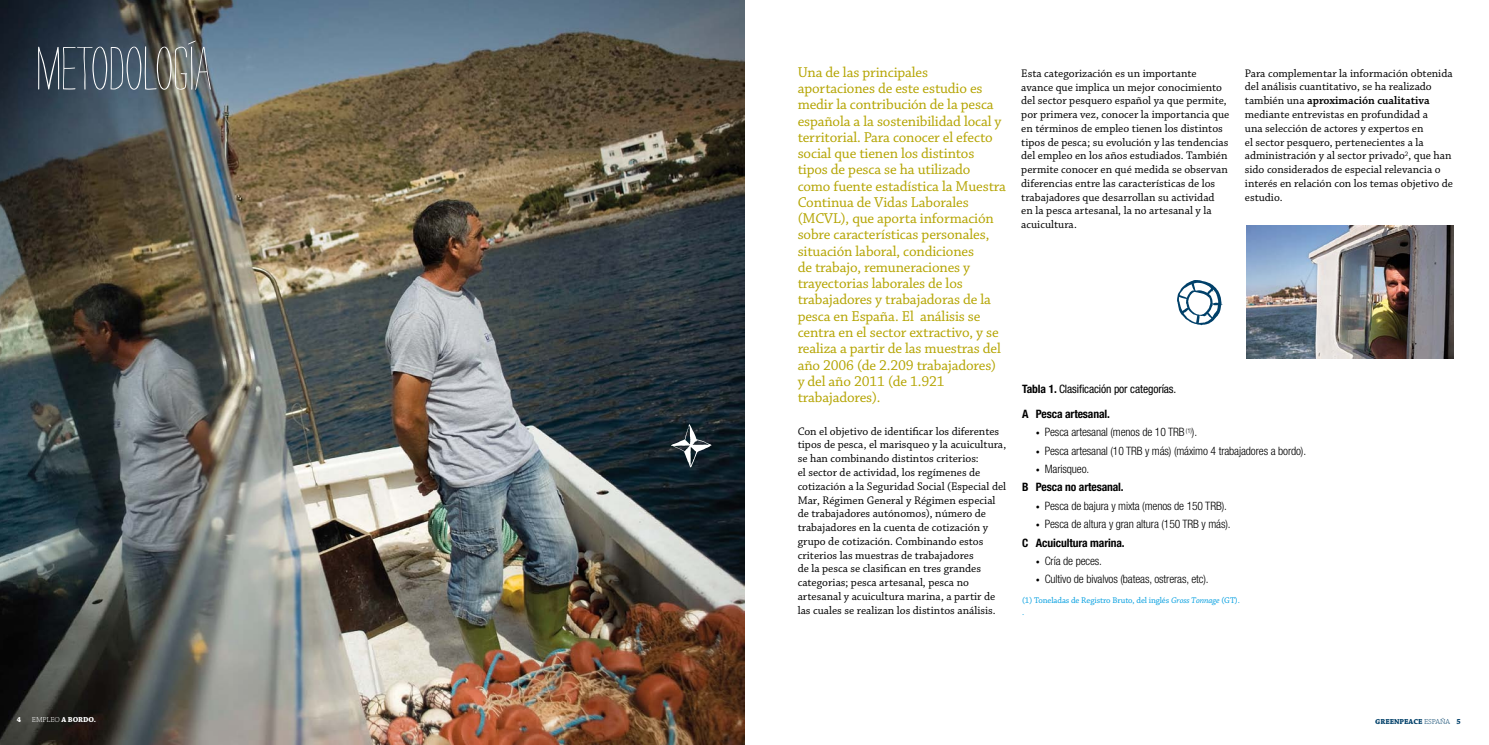
<style>
.page{position:relative;width:1489px;height:745px;background:#fff}
.page>*{position:absolute;margin:0;border:0;box-sizing:border-box;transform-origin:0 0}
.t1{font:67.5px "Strangelove Text";letter-spacing:.005em;color:#fff}
.t2{font:15px/16.2px "Chaparral Pro";letter-spacing:-.01em;color:#b4a400}
.t3{font:11.5px/13.8px "Chaparral Pro";color:#000}
.t4{font:300 condensed 11.5px/18.4px "Helvetica Neue LT Std";letter-spacing:-.01em;color:#000}
.t5{font:700 condensed 11.5px/18.4px "Helvetica Neue LT Std";letter-spacing:-.01em;color:#000}
.t6{font:condensed 11.5px "Helvetica Neue LT Std";letter-spacing:-.01em;color:#000}
.t7{font:8.75px/12.5px "Chaparral Pro";letter-spacing:-.01em;color:#009ee0}
.t8{font:700 7.62px "Chaparral Pro";letter-spacing:-.005em;color:#004069}
.t9{font:700 7.62px "Chaparral Pro";letter-spacing:-.005em;color:#fff}
.s1{font-weight:300}
.s2{font-weight:600}
.s3{font-weight:700}
.s4{font-family:"Chaparral Pro";font-weight:600;font-stretch:normal}
.s5{font-style:italic}
</style>
<div class="page">
<img style="left:0;top:0;width:744px;height:744px">
<svg style="left:670px;top:424px;width:41px;height:43px;background:#404c53"></svg>
<svg style="left:1177px;top:280px;width:45px;height:45px"></svg>
<img style="left:1246px;top:225px;width:207px;height:133px">
<h1 class="t1" style="left:36px;top:37px;width:176px">METODOLOGÍA</h1>
<p class="t9" style="left:17px;top:714px;width:6px">4</p>
<p class="t9" style="left:32px;top:714px;width:66px"><span class="s1">eMPLEO</span> A BORDO.</p>
<p class="t2" style="left:797px;top:64px;width:210px">Una de las principales aportaciones de este estudio es medir la contribución de la pesca española a la sostenibilidad local y territorial. Para conocer el efecto social que tienen los distintos tipos de pesca se ha utilizado como fuente estadística la Muestra<br>Continua de Vidas Laborales (MCVL), que aporta información sobre características personales, situación laboral, condiciones<br>de trabajo, remuneraciones y trayectorias laborales de los trabajadores y trabajadoras de la pesca en España. El análisis se centra en el sector extractivo, y se realiza a partir de las muestras del año 2006 (de 2.209 trabajadores) y del año 2011 (de 1.921 trabajadores).</p>
<p class="t3" style="left:797px;top:424px;width:210px">Con el objetivo de identificar los diferentes tipos de pesca, el marisqueo y la acuicultura, se han combinando distintos criterios:<br>el sector de actividad, los regímenes de cotización a la Seguridad Social (Especial del Mar, Régimen General y Régimen especial de trabajadores autónomos), número de trabajadores en la cuenta de cotización y grupo de cotización. Combinando estos criterios las muestras de trabajadores<br>de la pesca se clasifican en tres grandes categorias; pesca artesanal, pesca no artesanal y acuicultura marina, a partir de las cuales se realizan los distintos análisis.</p>
<p class="t3" style="left:1021px;top:67px;width:209px">Esta categorización es un importante avance que implica un mejor conocimiento del sector pesquero español ya que permite, por primera vez, conocer la importancia que en términos de empleo tienen los distintos tipos de pesca; su evolución y las tendencias del empleo en los años estudiados. También permite conocer en qué medida se observan diferencias entre las características de los trabajadores que desarrollan su actividad<br>en la pesca artesanal, la no artesanal y la acuicultura.</p>
<p class="t3" style="left:1244px;top:67px;width:209px">Para complementar la información obtenida del análisis cuantitativo, se ha realizado también una <span class="s2">aproximación cualitativa </span>mediante entrevistas en profundidad a<br>una selección de actores y expertos en<br>el sector pesquero, pertenecientes a la administración y al sector privado<sup>2</sup>, que han sido considerados de especial relevancia o interés en relación con los temas objetivo de estudio.</p>
<p class="t6" style="left:1022px;top:381px;width:156px"><span class="s3">Tabla 1.</span> Clasificación por categorías.</p>
<p class="t5" style="left:1022px;top:404px;width:89px">A Pesca artesanal.</p>
<p class="t4" style="left:1035px;top:422px;width:163px"><span class="s4">•</span> Pesca artesanal (menos de 10 TRB <sup>(1)</sup>).</p>
<p class="t4" style="left:1035px;top:441px;width:272px"><span class="s4">•</span> Pesca artesanal (10 TRB y más) (máximo 4 trabajadores a bordo).</p>
<p class="t5" style="left:1022px;top:459px;width:103px;text-indent:14px"><span class="s4">•</span> <span class="s1">Marisqueo.<br></span>B Pesca no artesanal.</p>
<p class="t4" style="left:1035px;top:496px;width:192px"><span class="s4">•</span> Pesca de bajura y mixta (menos de 150 TRB).</p>
<p class="t4" style="left:1022px;top:514px;width:210px;text-indent:14px"><span class="s4">•</span> Pesca de altura y gran altura (150 TRB y más).<br><span class="s3">C Acuicultura marina.</span></p>
<p class="t4" style="left:1035px;top:551px;width:68px"><span class="s4">•</span> Cría de peces.</p>
<p class="t4" style="left:1035px;top:569px;width:174px"><span class="s4">•</span> Cultivo de bivalvos (bateas, ostreras, etc).</p>
<p class="t7" style="left:1022px;top:593px;width:219px">(1) Toneladas de Registro Bruto, del inglés <span class="s5">Gross Tonnage</span> (GT). .</p>
<p class="t8" style="left:1375px;top:716px;width:87px">GREENPEACE <span class="s1">ESPAÑA</span> 5</p>
</div>
